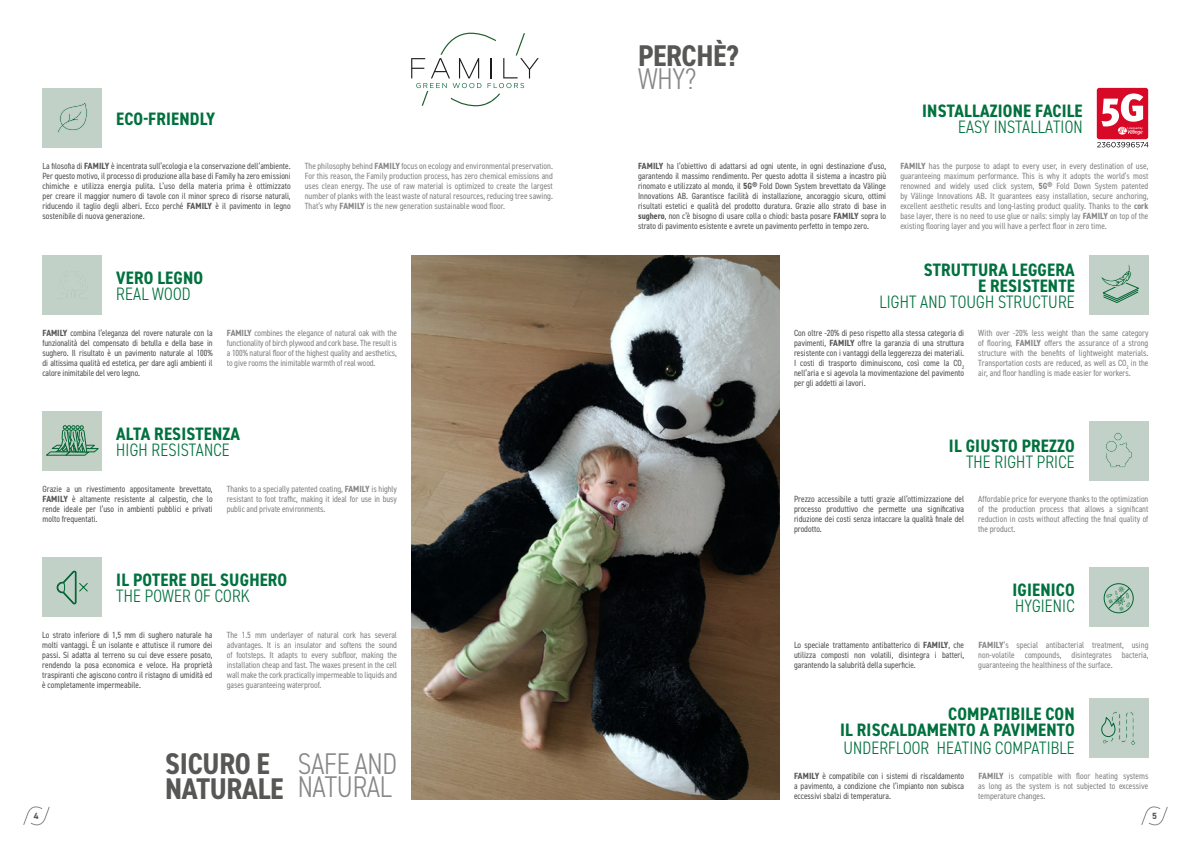
<style>
.page{position:relative;width:1191px;height:842px;background:#fff}
.page>*{position:absolute;margin:0;border:0;box-sizing:border-box;transform-origin:0 0}
.t1{font:700 condensed 30px "DIN2014";letter-spacing:-.01em;color:#575756}
.t2{font:300 condensed 30px/23px "DIN2014";letter-spacing:-.01em;color:#878787}
.t3{font:700 condensed 18px "DIN2014";letter-spacing:.01em;color:#00713e}
.t4{font:300 condensed 18px "DIN2014";letter-spacing:.01em;color:#00713e}
.t5{font:condensed 9px/10px "DIN2014";color:#575756;text-align:justify}
.t6{font:condensed 9px/10px "DIN2014";color:#878787;text-align:justify}
.t7{font:700 9px "DIN2014";color:#575756}
.s1{font-weight:700}
</style>
<div class="page">
<svg style="left:23px;top:806px;width:27px;height:20px"></svg>
<svg style="left:1141px;top:806px;width:27px;height:20px"></svg>
<img style="left:411px;top:255px;width:369px;height:544px">
<div style="left:43px;top:255px;width:59px;height:60px;background:#c2d1c7"></div>
<svg style="left:57px;top:271px;width:30px;height:28px"></svg>
<div style="left:43px;top:88px;width:59px;height:59px;background:#c2d1c7"></div>
<svg style="left:58px;top:103px;width:29px;height:30px"></svg>
<div style="left:1089px;top:699px;width:59px;height:59px;background:#c2d1c7"></div>
<svg style="left:1101px;top:711px;width:34px;height:34px"></svg>
<div style="left:1089px;top:421px;width:59px;height:60px;background:#c2d1c7"></div>
<svg style="left:1105px;top:433px;width:27px;height:35px"></svg>
<div style="left:1089px;top:567px;width:59px;height:60px;background:#c2d1c7"></div>
<div style="left:1103px;top:583px;width:30px;height:30px;border:1px solid #006533;border-radius:50%"></div>
<svg style="left:1106px;top:586px;width:26px;height:25px"></svg>
<div style="left:1089px;top:255px;width:59px;height:60px;background:#c2d1c7"></div>
<svg style="left:1101px;top:265px;width:38px;height:38px"></svg>
<div style="left:1096px;top:88px;width:52px;height:51px;background:#d70926;border-radius:3px"></div>
<svg style="left:1101px;top:93px;width:42px;height:42px"></svg>
<svg style="left:1097px;top:142px;width:51px;height:5px"></svg>
<svg style="left:411px;top:33px;width:128px;height:73px"></svg>
<div style="left:43px;top:411px;width:59px;height:60px;background:#c2d0c6"></div>
<svg style="left:46px;top:425px;width:52px;height:31px"></svg>
<div style="left:43px;top:557px;width:59px;height:60px;background:#c2d1c7"></div>
<svg style="left:57px;top:570px;width:31px;height:34px"></svg>
<p class="t3" style="left:116px;top:106px;width:101px">ECO-FRIENDLY</p>
<p class="t5" style="left:43px;top:160px;width:250px">La filosofia di <span class="s1">FAMILY</span> è incentrata sull’ecologia e la conservazione dell’ambiente.<br>Per questo motivo, il processo di produzione alla base di Family ha zero emissioni chimiche e utilizza energia pulita. L’uso della materia prima è ottimizzato per creare il maggior numero di tavole con il minor spreco di risorse naturali, riducendo il taglio degli alberi. Ecco perché <span class="s1">FAMILY</span> è il pavimento in legno sostenibile di nuova generazione.</p>
<p class="t6" style="left:305px;top:160px;width:250px">The philosophy behind <span class="s1">FAMILY</span> focus on ecology and environmental preservation.<br>For this reason, the Family production process, has zero chemical emissions and uses clean energy. The use of raw material is optimized to create the largest number of planks with the least waste of natural resources, reducing tree sawing.</p>
<p class="t6" style="left:305px;top:200px;width:202px">That’s why <span class="s1">FAMILY</span> is the new generation sustainable wood floor.</p>
<p class="t3" style="left:116px;top:266px;width:88px">VERO LEGNO</p>
<p class="t4" style="left:116px;top:283px;width:76px">REAL WOOD</p>
<p class="t5" style="left:43px;top:327px;width:172px"><span class="s1">FAMILY</span> combina l’eleganza del rovere naturale con la funzionalità del compensato di betulla e della base in sughero. Il risultato è un pavimento naturale al 100% di altissima qualità ed estetica, per dare agli ambienti il calore inimitabile del vero legno.</p>
<p class="t6" style="left:227px;top:327px;width:172px"><span class="s1">FAMILY</span> combines the elegance of natural oak with the functionality of birch plywood and cork base. The result is a 100% natural floor of the highest quality and aesthetics, to give rooms the inimitable warmth of real wood.</p>
<p class="t3" style="left:116px;top:422px;width:125px">ALTA RESISTENZA</p>
<p class="t4" style="left:116px;top:439px;width:115px">HIGH RESISTANCE</p>
<p class="t5" style="left:43px;top:484px;width:172px">Grazie a un rivestimento appositamente brevettato, <span class="s1">FAMILY</span> è altamente resistente al calpestio, che lo rende ideale per l’uso in ambienti pubblici e privati molto frequentati.</p>
<p class="t6" style="left:227px;top:484px;width:172px">Thanks to a specially patented coating, <span class="s1">FAMILY</span> is highly resistant to foot traffic, making it ideal for use in busy public and private environments.</p>
<p class="t3" style="left:116px;top:568px;width:172px">IL POTERE DEL SUGHERO</p>
<p class="t4" style="left:116px;top:585px;width:135px">THE POWER OF CORK</p>
<p class="t5" style="left:42px;top:630px;width:172px">Lo strato inferiore di 1,5 mm di sughero naturale ha molti vantaggi. È un isolante e attutisce il rumore dei passi. Si adatta al terreno su cui deve essere posato, rendendo la posa economica e veloce. Ha proprietà traspiranti che agiscono contro il ristagno di umidità ed è completamente impermeabile.</p>
<p class="t6" style="left:227px;top:630px;width:172px">The 1.5 mm underlayer of natural cork has several advantages. It is an insulator and softens the sound of footsteps. It adapts to every subfloor, making the installation cheap and fast. The waxes present in the cell wall make the cork practically impermeable to liquids and gases guaranteeing waterproof.</p>
<p class="t1" style="left:165px;top:744px;width:106px">SICURO E</p>
<p class="t1" style="left:165px;top:769px;width:120px">NATURALE</p>
<p class="t2" style="left:298px;top:753px;width:101px">SAFE AND<br>NATURAL</p>
<p class="t1" style="left:638px;top:36px;width:102px">PERCHÈ?</p>
<p class="t2" style="left:638px;top:67px;width:60px">WHY?</p>
<p class="t3" style="left:922px;top:98px;width:162px">INSTALLAZIONE FACILE</p>
<p class="t4" style="left:958px;top:115px;width:126px">EASY INSTALLATION</p>
<p class="t5" style="left:638px;top:160px;width:250px"><span class="s1">FAMILY</span> ha l’obiettivo di adattarsi ad ogni utente, in ogni destinazione d’uso, garantendo il massimo rendimento. Per questo adotta il sistema a incastro più rinomato e utilizzato al mondo, il <span class="s1">5G®</span> Fold Down System brevettato da Välinge Innovations AB. Garantisce facilità di installazione, ancoraggio sicuro, ottimi risultati estetici e qualità del prodotto duratura. Grazie allo strato di base in <span class="s1">sughero</span>, non c’è bisogno di usare colla o chiodi: basta posare <span class="s1">FAMILY</span> sopra lo strato di pavimento esistente e avrete un pavimento perfetto in tempo zero.</p>
<p class="t6" style="left:900px;top:160px;width:250px"><span class="s1">FAMILY</span> has the purpose to adapt to every user, in every destination of use, guaranteeing maximum performance. This is why it adopts the world’s most renowned and widely used click system, <span class="s1">5G®</span> Fold Down System patented by Välinge Innovations AB. It guarantees easy installation, secure anchoring, excellent aesthetic results and long-lasting product quality. Thanks to the <span class="s1">cork </span>base layer, there is no need to use glue or nails: simply lay <span class="s1">FAMILY</span> on top of the existing flooring layer and you will have a perfect floor in zero time.</p>
<p class="t3" style="left:924px;top:258px;width:152px">STRUTTURA LEGGERA</p>
<p class="t3" style="left:978px;top:274px;width:98px">E RESISTENTE</p>
<p class="t4" style="left:879px;top:291px;width:197px">LIGHT AND TOUGH STRUCTURE</p>
<p class="t5" style="left:794px;top:327px;width:172px">Con oltre -20% di peso rispetto alla stessa categoria di pavimenti, <span class="s1">FAMILY</span> offre la garanzia di una struttura resistente con i vantaggi della leggerezza dei materiali.<br>I costi di trasporto diminuiscono, così come la CO<sub>2 </sub>nell’aria e si agevola la movimentazione del pavimento per gli addetti ai lavori.</p>
<p class="t6" style="left:978px;top:327px;width:172px">With over -20% less weight than the same category of flooring, <span class="s1">FAMILY</span> offers the assurance of a strong structure with the benefits of lightweight materials.<br>Transportation costs are reduced, as well as CO<sub>2</sub> in the air, and floor handling is made easier for workers.</p>
<p class="t3" style="left:949px;top:433px;width:127px">IL GIUSTO PREZZO</p>
<p class="t4" style="left:966px;top:450px;width:110px">THE RIGHT PRICE</p>
<p class="t5" style="left:794px;top:494px;width:172px">Prezzo accessibile a tutti grazie all’ottimizzazione del processo produttivo che permette una significativa riduzione dei costi senza intaccare la qualità finale del prodotto.</p>
<p class="t6" style="left:978px;top:494px;width:172px">Affordable price for everyone thanks to the optimization of the production process that allows a significant reduction in costs without affecting the final quality of the product.</p>
<p class="t3" style="left:1012px;top:578px;width:64px">IGIENICO</p>
<p class="t4" style="left:1015px;top:595px;width:61px">HYGIENIC</p>
<p class="t5" style="left:794px;top:640px;width:172px">Lo speciale trattamento antibatterico di <span class="s1">FAMILY</span>, che utilizza composti non volatili, disintegra i batteri, garantendo la salubrità della superficie.</p>
<p class="t6" style="left:978px;top:640px;width:172px"><span class="s1">FAMILY</span>’s special antibacterial treatment, using non-volatile compounds, disintegrates bacteria, guaranteeing the healthiness of the surface.</p>
<p class="t3" style="left:948px;top:702px;width:128px">COMPATIBILE CON</p>
<p class="t3" style="left:840px;top:718px;width:236px">IL RISCALDAMENTO A PAVIMENTO</p>
<p class="t4" style="left:843px;top:737px;width:233px">UNDERFLOOR HEATING COMPATIBLE</p>
<p class="t5" style="left:794px;top:771px;width:172px"><span class="s1">FAMILY</span> è compatibile con i sistemi di riscaldamento a pavimento, a condizione che l’impianto non subisca eccessivi sbalzi di temperatura.</p>
<p class="t6" style="left:978px;top:771px;width:172px"><span class="s1">FAMILY</span> is compatible with floor heating systems as long as the system is not subjected to excessive temperature changes.</p>
<p class="t7" style="left:34px;top:810px;width:6px">4</p>
<p class="t7" style="left:1152px;top:810px;width:6px">5</p>
</div>
